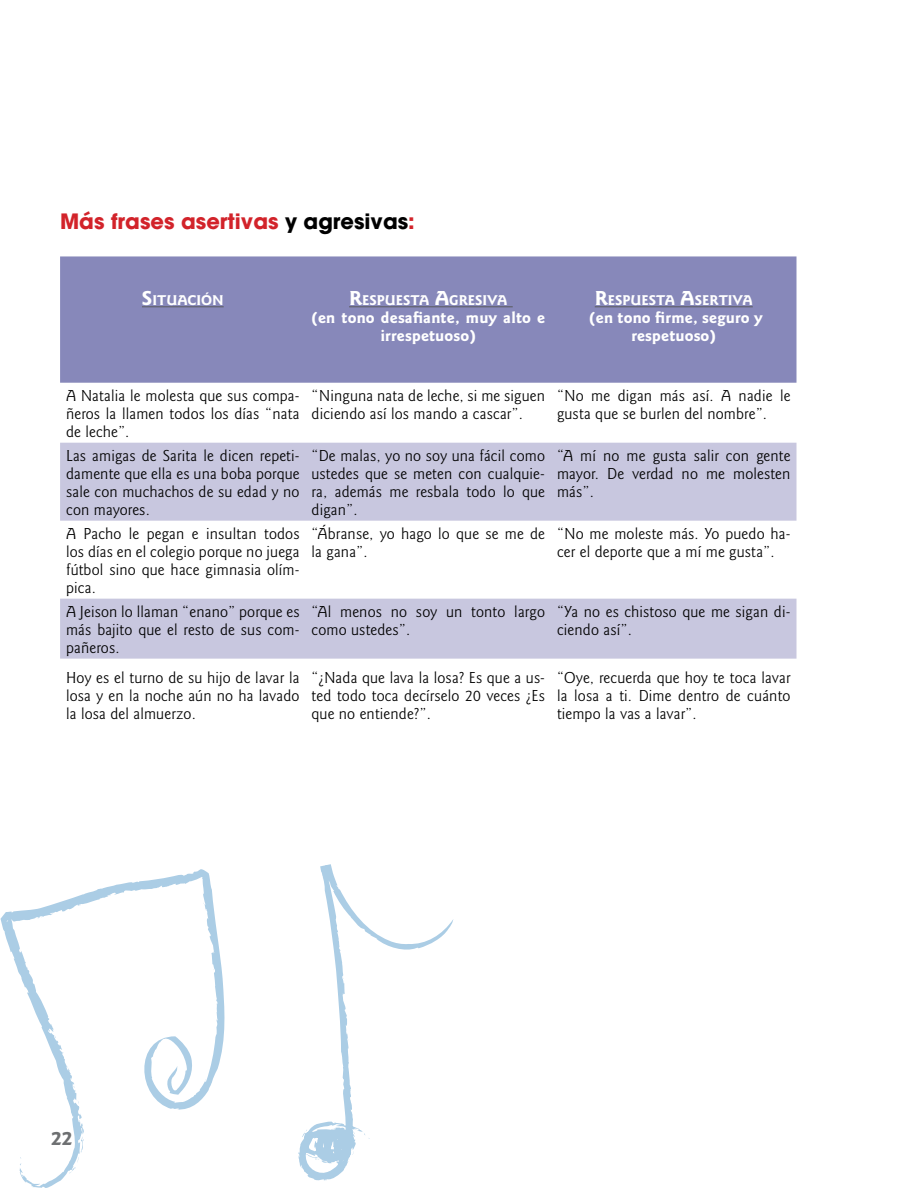
<style>
.page{position:relative;width:918px;height:1188px;background:#fff}
.page>*{position:absolute;margin:0;border:0;box-sizing:border-box;transform-origin:0 0}
.t1{font:21px "ITC Avant Garde MM";color:#d2232a}
.t2{font:700 21px "Goudy Sans";color:#6d6f71}
.t3{font:16.5px/18px "Goudy Sans";letter-spacing:.01em;color:#000;text-align:justify}
.t4{font:700 16.5px/18px "Goudy Sans";letter-spacing:.01em;color:#fff;text-align:center}
.t5{font:700 14.7px "Goudy Sans";color:#fff}
.s1{color:#000}
.s2{font-size:21px}
</style>
<div class="page">
<div style="left:60px;top:256px;width:736px;height:127px;background:#8788ba"></div>
<svg style="left:60px;top:443px;width:736px;height:216px;fill:#c8c7df"></svg>
<hr style="left:142px;top:307px;width:82px;height:1px;background:#58595b">
<hr style="left:349px;top:307px;width:164px;height:1px;background:#58595b">
<hr style="left:595px;top:307px;width:158px;height:1px;background:#58595b">
<svg style="left:0;top:869px;width:225px;height:319px"></svg>
<svg style="left:77px;top:1157px;width:2px;height:6px"></svg>
<svg style="left:298px;top:864px;width:155px;height:317px"></svg>
<svg style="left:363px;top:1133px;width:7px;height:7px"></svg>
<svg style="left:349px;top:1151px;width:5px;height:9px"></svg>
<p class="t1" style="left:60px;top:209px;width:356px">Más frases asertivas <span class="s1">y agresivas</span>:</p>
<p class="t5" style="left:142px;top:291px;width:21px"><span class="s2">S</span>ituación</p>
<p class="t5" style="left:349px;top:291px;width:23px"><span class="s2">R</span>espuesta</p>
<p class="t5" style="left:435px;top:291px;width:24px"><span class="s2">A</span>gresiva</p>
<p class="t4" style="left:312px;top:308px;width:235px">(en tono desafiante, muy alto e irrespetuoso)</p>
<p class="t5" style="left:595px;top:291px;width:23px"><span class="s2">R</span>espuesta</p>
<p class="t5" style="left:680px;top:291px;width:24px"><span class="s2">A</span>sertiva</p>
<p class="t4" style="left:589px;top:308px;width:175px">(en tono firme, seguro y respetuoso)</p>
<p class="t3" style="left:66px;top:387px;width:235px">A Natalia le molesta que sus compa&shy;ñeros la llamen todos los días “nata de leche”.</p>
<p class="t3" style="left:312px;top:387px;width:235px">“Ninguna nata de leche, si me siguen diciendo así los mando a cascar”.</p>
<p class="t3" style="left:557px;top:387px;width:235px">“No me digan más así. A nadie le gusta que se burlen del nombre”.</p>
<p class="t3" style="left:66px;top:447px;width:235px">Las amigas de Sarita le dicen repeti&shy;damente que ella es una boba porque sale con muchachos de su edad y no con mayores.</p>
<p class="t3" style="left:312px;top:447px;width:235px">“De malas, yo no soy una fácil como ustedes que se meten con cualquie&shy;ra, además me resbala todo lo que digan”.</p>
<p class="t3" style="left:557px;top:447px;width:235px">“A mí no me gusta salir con gente mayor. De verdad no me molesten más”.</p>
<p class="t3" style="left:66px;top:525px;width:235px">A Pacho le pegan e insultan todos los días en el colegio porque no juega fútbol sino que hace gimnasia olím&shy;pica.</p>
<p class="t3" style="left:312px;top:525px;width:235px">“Ábranse, yo hago lo que se me de la gana”.</p>
<p class="t3" style="left:557px;top:525px;width:235px">“No me moleste más. Yo puedo ha&shy;cer el deporte que a mí me gusta”.</p>
<p class="t3" style="left:66px;top:603px;width:235px">A Jeison lo llaman “enano” porque es más bajito que el resto de sus com&shy;pañeros.</p>
<p class="t3" style="left:312px;top:603px;width:235px">“Al menos no soy un tonto largo como ustedes”.</p>
<p class="t3" style="left:557px;top:603px;width:235px">“Ya no es chistoso que me sigan di&shy;ciendo así”.</p>
<p class="t3" style="left:66px;top:669px;width:235px">Hoy es el turno de su hijo de lavar la losa y en la noche aún no ha lavado la losa del almuerzo.</p>
<p class="t3" style="left:312px;top:669px;width:235px">“¿Nada que lava la losa? Es que a us&shy;ted todo toca decírselo 20 veces ¿Es que no entiende?”.</p>
<p class="t3" style="left:557px;top:669px;width:235px">“Oye, recuerda que hoy te toca lavar la losa a ti. Dime dentro de cuánto tiempo la vas a lavar”.</p>
<p class="t2" style="left:51px;top:1126px;width:23px">22</p>
</div>
